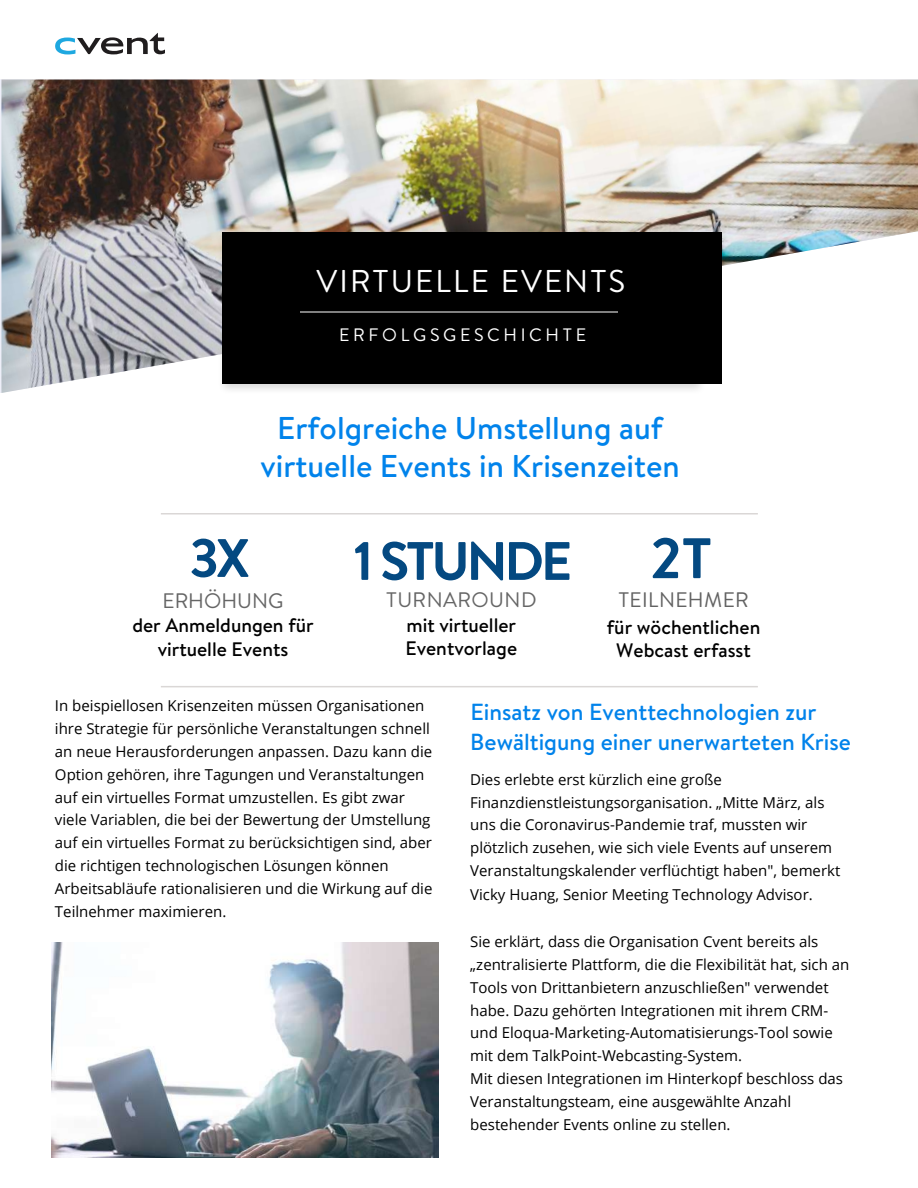
<style>
.page{position:relative;width:918px;height:1188px;background:#fff}
.page>*{position:absolute;margin:0;border:0;box-sizing:border-box;transform-origin:0 0}
.t1{font:700 57px "Brandon Text";color:#044981}
.t2{font:700 54px "Brandon Text";letter-spacing:-.06em;color:#044981}
.t3{font:500 31.5px/37.8px "Brandon Text";color:#0183eb;text-align:center}
.t4{font:31.5px "Brandon Text";letter-spacing:.065em;color:#fff}
.t5{font:500 23.25px/30.3px "Brandon Text";color:#0183eb}
.t6{font:21px "Brandon Text";letter-spacing:.02em;color:#666}
.t7{font:21px "Brandon Text";letter-spacing:.02em;color:#636363}
.t8{font:21px "Brandon Text";color:#666}
.t9{font:500 19.5px/23.4px "Brandon Text";color:#000;text-align:center}
.t10{font:18px "Brandon Text";letter-spacing:.2em;color:#fff}
.t11{font:15px/22.8px "Open Sans";color:#000}
</style>
<div class="page">
<svg style="left:55px;top:33px;width:110px;height:21px"></svg>
<img style="left:1px;top:80px;width:917px;height:313px">
<div style="left:218px;top:228px;width:489px;height:167px;background:#000;opacity:.15"></div>
<div style="left:222px;top:233px;width:499px;height:151px;background:#000"></div>
<hr style="left:161px;top:513px;width:597px;height:1px;background:#dad7d6">
<hr style="left:161px;top:686px;width:597px;height:1px;background:#dad7d6">
<hr style="left:300px;top:312px;width:318px;height:1px;background:#fff">
<img style="left:52px;top:942px;width:387px;height:215px">
<h3 class="t4" style="left:316px;top:260px;width:310px">VIRTUELLE EVENTS</h3>
<p class="t10" style="left:339px;top:322px;width:248px">ERFOLGSGESCHICHTE</p>
<h3 class="t3" style="left:261px;top:409px;width:421px">Erfolgreiche Umstellung auf virtuelle Events in Krisenzeiten</h3>
<h2 class="t2" style="left:189px;top:521px;width:62px">3X</h2>
<h2 class="t2" style="left:353px;top:524px;width:220px">1 STUNDE</h2>
<h1 class="t1" style="left:650px;top:519px;width:63px">2T</h1>
<h3 class="t8" style="left:163px;top:586px;width:122px">ERHÖHUNG</h3>
<h3 class="t9" style="left:132px;top:613px;width:183px;line-height:24.2px">der Anmeldungen für virtuelle Events</h3>
<h3 class="t7" style="left:618px;top:585px;width:132px">TEILNEHMER</h3>
<h3 class="t9" style="left:607px;top:615px;width:155px">für wöchentlichen<br>Webcast erfasst</h3>
<h3 class="t6" style="left:386px;top:586px;width:152px">TURNAROUND</h3>
<h3 class="t9" style="left:406px;top:613px;width:113px;text-align:left">mit virtueller<br>Eventvorlage</h3>
<p class="t11" style="left:55px;top:694px;width:379px">In beispiellosen Krisenzeiten müssen Organisationen ihre Strategie für persönliche Veranstaltungen schnell an neue Herausforderungen anpassen. Dazu kann die Option gehören, ihre Tagungen und Veranstaltungen auf ein virtuelles Format umzustellen. Es gibt zwar viele Variablen, die bei der Bewertung der Umstellung auf ein virtuelles Format zu berücksichtigen sind, aber die richtigen technologischen Lösungen können Arbeitsabläufe rationalisieren und die Wirkung auf die Teilnehmer maximieren.</p>
<h3 class="t5" style="left:470px;top:696px;width:382px">Einsatz von Eventtechnologien zur<br>Bewältigung einer unerwarteten Krise</h3>
<p class="t11" style="left:470px;top:767px;width:372px">Dies erlebte erst kürzlich eine große Finanzdienstleistungsorganisation. „Mitte März, als uns die Coronavirus-Pandemie traf, mussten wir plötzlich zusehen, wie sich viele Events auf unserem Veranstaltungskalender verflüchtigt haben", bemerkt Vicky Huang, Senior Meeting Technology Advisor.</p>
<p class="t11" style="left:470px;top:930px;width:381px">Sie erklärt, dass die Organisation Cvent bereits als „zentralisierte Plattform, die die Flexibilität hat, sich an Tools von Drittanbietern anzuschließen" verwendet habe. Dazu gehörten Integrationen mit ihrem CRM&shy;und Eloqua-Marketing-Automatisierungs-Tool sowie mit dem TalkPoint-Webcasting-System.<br>Mit diesen Integrationen im Hinterkopf beschloss das Veranstaltungsteam, eine ausgewählte Anzahl bestehender Events online zu stellen.</p>
</div>
